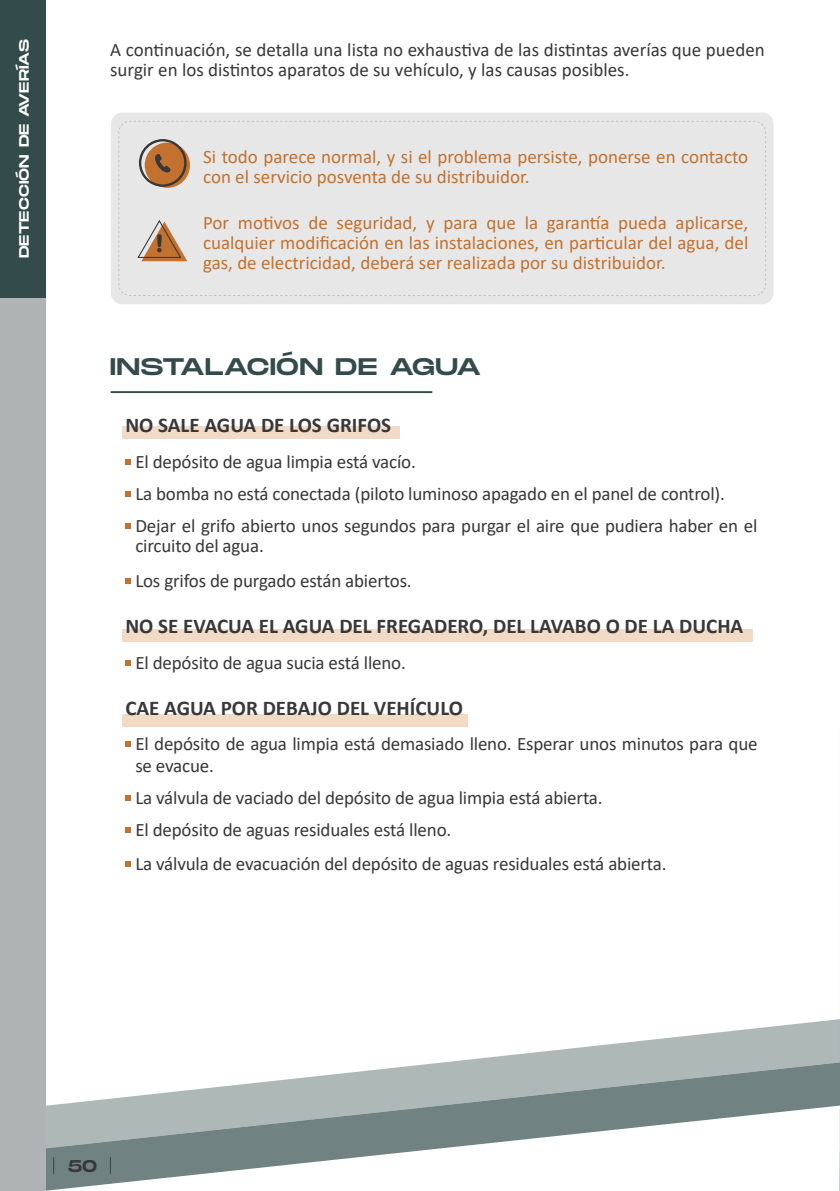
<style>
.page{position:relative;width:840px;height:1191px;background:#fff}
.page>*{position:absolute;margin:0;border:0;box-sizing:border-box;transform-origin:0 0}
.CUERPO{font:24px "Monument Extended";letter-spacing:.01em;color:#334c4b}
.CUERPO-2{font:700 21px "Calibri";color:#383839}
.CUERPO-3{font:19px/20px "Calibri";letter-spacing:-.01em;color:#383839}
.CUERPO-4{font:19px/20px "Calibri";color:#c2712f}
.t1{font:17px "Monument Extended";color:#383839}
.CUERPO-5{font:13.6px "Monument Extended";letter-spacing:.01em;color:#fff}
</style>
<div class="page">
<img style="left:839px;top:726px;width:1px;height:465px">
<svg style="left:45px;top:855px;width:794px;height:336px"></svg>
<div style="left:111px;top:113px;width:662px;height:191px;background:#e8e7e7;border-radius:11px"></div>
<div style="left:122px;top:426px;width:277px;height:13px;background:#f1dbc7"></div>
<div style="left:122px;top:714px;width:345px;height:13px;background:#f1dbc7"></div>
<div style="left:122px;top:629px;width:630px;height:13px;background:#f1dbc7"></div>
<svg style="left:118px;top:121px;width:647px;height:175px"></svg>
<svg style="left:125px;top:459px;width:6px;height:6px"></svg>
<svg style="left:125px;top:491px;width:6px;height:6px"></svg>
<svg style="left:125px;top:523px;width:6px;height:6px"></svg>
<svg style="left:125px;top:578px;width:6px;height:5px"></svg>
<svg style="left:125px;top:660px;width:6px;height:6px"></svg>
<svg style="left:125px;top:741px;width:6px;height:5px"></svg>
<svg style="left:125px;top:795px;width:6px;height:6px"></svg>
<svg style="left:125px;top:827px;width:6px;height:6px"></svg>
<svg style="left:125px;top:861px;width:6px;height:6px"></svg>
<hr style="left:111px;top:391px;width:321px;height:2px;background:#334c4b">
<div style="left:0;top:0;width:45px;height:1191px;background:#afb3b3"></div>
<div style="left:0;top:0;width:45px;height:298px;background:#334c4b"></div>
<svg style="left:53px;top:1157px;width:1px;height:17px"></svg>
<svg style="left:110px;top:1157px;width:1px;height:17px"></svg>
<p class="CUERPO-5" style="left:14px;top:258px;width:220px;rotate:-90deg">DETECCIÓN DE AVERÍAS</p>
<p class="CUERPO-3" style="left:110px;top:39px;width:655px">A continuación, se detalla una lista no exhaustiva de las distintas averías que pueden surgir en los distintos aparatos de su vehículo, y las causas posibles.</p>
<p class="CUERPO-4" style="left:203px;top:146px;width:546px">Si todo parece normal, y si el problema persiste, ponerse en contacto con el servicio posventa de su distribuidor.</p>
<p class="CUERPO-4" style="left:203px;top:212px;width:546px;text-align:justify">Por motivos de seguridad, y para que la garantía pueda aplicarse, cualquier modificación en las instalaciones, en particular del agua, del gas, de electricidad, deberá ser realizada por su distribuidor.</p>
<p class="CUERPO" style="left:110px;top:349px;width:373px">INSTALACIÓN DE AGUA</p>
<p class="CUERPO-2" style="left:125px;top:410px;width:267px">NO SALE AGUA DE LOS GRIFOS</p>
<p class="CUERPO-3" style="left:135px;top:451px;width:282px">El depósito de agua limpia está vacío.</p>
<p class="CUERPO-3" style="left:135px;top:483px;width:590px">La bomba no está conectada (piloto luminoso apagado en el panel de control).</p>
<p class="CUERPO-3" style="left:135px;top:515px;width:623px">Dejar el grifo abierto unos segundos para purgar el aire que pudiera haber en el circuito del agua.</p>
<p class="CUERPO-3" style="left:135px;top:570px;width:278px">Los grifos de purgado están abiertos.</p>
<p class="CUERPO-2" style="left:125px;top:611px;width:619px">NO SE EVACUA EL AGUA DEL FREGADERO, DEL LAVABO O DE LA DUCHA</p>
<p class="CUERPO-3" style="left:135px;top:652px;width:272px">El depósito de agua sucia está lleno.</p>
<p class="CUERPO-2" style="left:125px;top:693px;width:339px">CAE AGUA POR DEBAJO DEL VEHÍCULO</p>
<p class="CUERPO-3" style="left:135px;top:732px;width:623px;line-height:22px">El depósito de agua limpia está demasiado lleno. Esperar unos minutos para que se evacue.</p>
<p class="CUERPO-3" style="left:135px;top:787px;width:468px">La válvula de vaciado del depósito de agua limpia está abierta.</p>
<p class="CUERPO-3" style="left:135px;top:819px;width:317px">El depósito de aguas residuales está lleno.</p>
<p class="CUERPO-3" style="left:135px;top:853px;width:532px">La válvula de evacuación del depósito de aguas residuales está abierta.</p>
<p class="t1" style="left:68px;top:1153px;width:31px">50</p>
</div>
